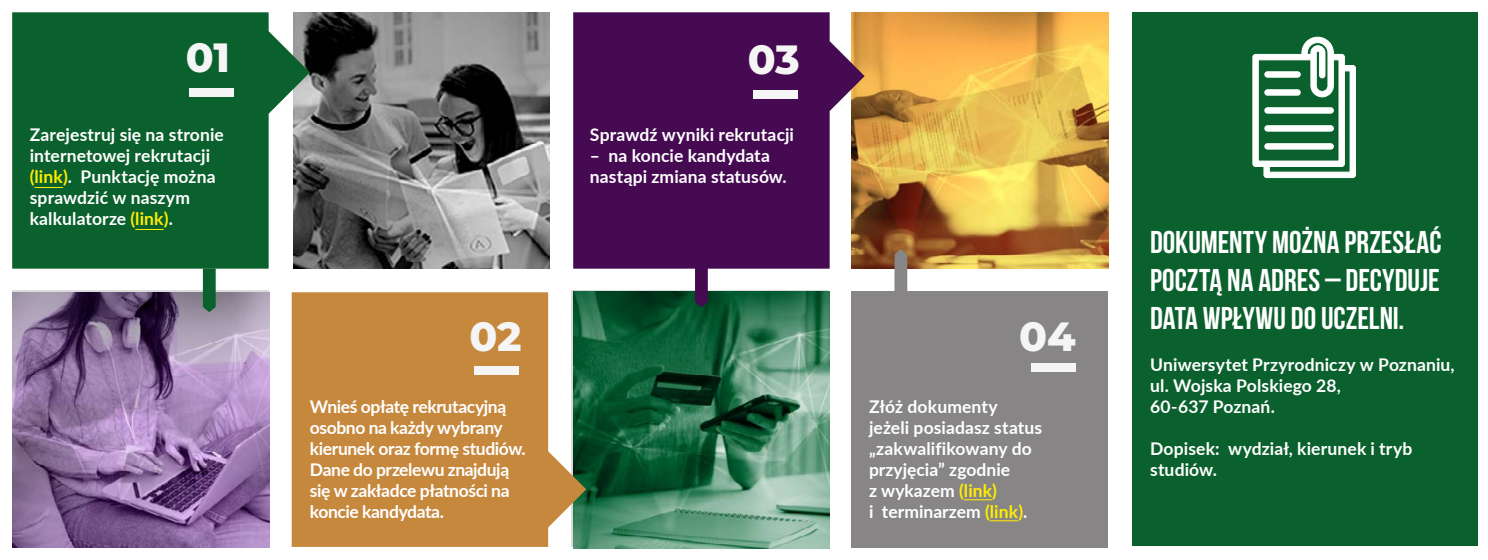
<style>
.page{position:relative;width:1488px;height:560px;background:#fff}
.page>*{position:absolute;margin:0;border:0;box-sizing:border-box;transform-origin:0 0}
.t1{font:800 40.77px "Montserrat";letter-spacing:-.01em;color:#f5f5f5}
.t2{font:700 31.5px/37.8px "Bebas Neue";color:#fff;text-align:justify}
.t3{font:700 17.5px/21px "Lato";letter-spacing:.005em;color:#fff}
.t4{font:700 17.5px/21px "Lato";letter-spacing:-.02em;color:#fff}
.s1{color:#ffed00}
</style>
<div class="page">
<div style="left:851px;top:291px;width:256px;height:256px;background:#888587"></div>
<div style="left:1131px;top:12px;width:346px;height:534px;background:#0b612d"></div>
<div style="left:1031px;top:364px;width:44px;height:8px;background:#f5f5f5"></div>
<img style="left:13px;top:292px;width:256px;height:256px">
<svg style="left:203px;top:269px;width:13px;height:43px"></svg>
<img style="left:573px;top:292px;width:256px;height:256px">
<img style="left:310px;top:12px;width:239px;height:256px">
<svg style="left:695px;top:269px;width:13px;height:38px"></svg>
<svg style="left:292px;top:292px;width:294px;height:255px;background:#c28e4b"></svg>
<div style="left:475px;top:367px;width:44px;height:8px;background:#f5f5f5"></div>
<svg style="left:12px;top:12px;width:298px;height:257px;background:#206c3e"></svg>
<div style="left:189px;top:89px;width:44px;height:8px;background:#f5f5f5"></div>
<img style="left:864px;top:12px;width:244px;height:257px">
<svg style="left:894px;top:249px;width:13px;height:42px"></svg>
<svg style="left:573px;top:12px;width:291px;height:257px;background:#551d5c"></svg>
<div style="left:753px;top:91px;width:44px;height:8px;background:#f5f5f5"></div>
<svg style="left:35px;top:187px;width:28px;height:1px"></svg>
<svg style="left:135px;top:229px;width:29px;height:1px"></svg>
<svg style="left:990px;top:520px;width:28px;height:1px"></svg>
<svg style="left:964px;top:499px;width:28px;height:1px"></svg>
<svg style="left:1252px;top:36px;width:104px;height:142px"></svg>
<div style="left:1264px;top:72px;width:36px;height:5px;background:#fff;border-radius:3px"></div>
<div style="left:1264px;top:71px;width:36px;height:7px;border:1px solid #fff;border-radius:3px"></div>
<div style="left:1264px;top:90px;width:36px;height:5px;background:#fff;border-radius:3px"></div>
<div style="left:1264px;top:89px;width:36px;height:7px;border:1px solid #fff;border-radius:3px"></div>
<div style="left:1264px;top:108px;width:69px;height:5px;background:#fff;border-radius:3px"></div>
<div style="left:1264px;top:107px;width:69px;height:7px;border:1px solid #fff;border-radius:3px"></div>
<div style="left:1264px;top:126px;width:69px;height:5px;background:#fff;border-radius:3px"></div>
<div style="left:1264px;top:125px;width:69px;height:7px;border:1px solid #fff;border-radius:3px"></div>
<div style="left:1264px;top:144px;width:69px;height:5px;background:#fff;border-radius:3px"></div>
<div style="left:1264px;top:143px;width:69px;height:7px;border:1px solid #fff;border-radius:3px"></div>
<h1 class="t1" style="left:186px;top:28px;width:46px">01</h1>
<h1 class="t1" style="left:747px;top:30px;width:54px">03</h1>
<p class="t3" style="left:30px;top:124px;width:196px">Zarejestruj się na stronie internetowej rekrutacji <span class="s1">(link)</span>. Punktację można sprawdzić w naszym kalkulatorze <span class="s1">(link)</span>.</p>
<p class="t3" style="left:590px;top:124px;width:206px">Sprawdź wyniki rekrutacji</p>
<p class="t3" style="left:590px;top:145px;width:198px">– na koncie kandydata nastąpi zmiana statusów.</p>
<h1 class="t1" style="left:469px;top:306px;width:54px">02</h1>
<h1 class="t1" style="left:1019px;top:306px;width:58px">04</h1>
<p class="t4" style="left:310px;top:395px;width:217px">Wnieś opłatę rekrutacyjną osobno na każdy wybrany kierunek oraz formę studiów.<br>Dane do przelewu znajdują się w zakładce płatności na koncie kandydata.</p>
<p class="t3" style="left:869px;top:395px;width:175px">Złóż dokumenty jeżeli posiadasz status „zakwalifikowany do przyjęcia” zgodnie<br>z wykazem <span class="s1">(link)<br></span>i terminarzem <span class="s1">(link)</span>.</p>
<h2 class="t2" style="left:1150px;top:223px;width:293px">DOKUMENTY MOŻNA PRZESŁAĆ POCZTĄ NA ADRES – DECYDUJE DATA WPŁYWU DO UCZELNI.</h2>
<p class="t3" style="left:1150px;top:353px;width:306px">Uniwersytet Przyrodniczy w Poznaniu, ul. Wojska Polskiego 28,<br>60-637 Poznań.</p>
<p class="t3" style="left:1150px;top:437px;width:264px">Dopisek: wydział, kierunek i tryb studiów.</p>
</div>
